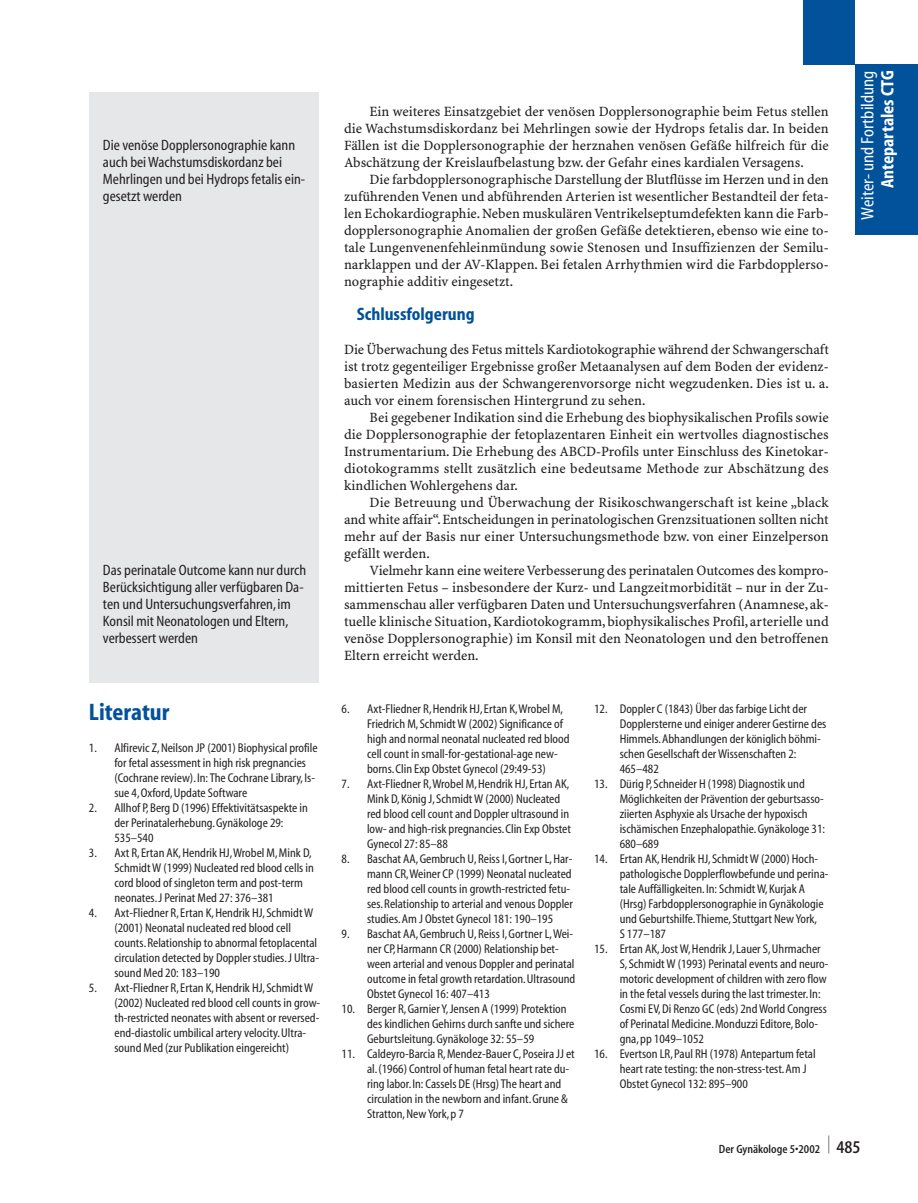
<style>
.page{position:relative;width:918px;height:1203px;background:#fff}
.page>*{position:absolute;margin:0;border:0;box-sizing:border-box;transform-origin:0 0}
.t1{font:700 condensed 24px "S Myriad";color:#01519b}
.t2{font:condensed 18px "S Myriad";color:#fff}
.t3{font:700 condensed 18px "S Myriad";color:#01519b}
.t4{font:700 condensed 18px "S Myriad";color:#fff}
.t5{font:condensed 15px/17px "S Myriad";color:#231f20}
.t6{font:14.25px/17px "S Minion Plus";color:#231f20;text-align:justify}
.t7{font:condensed 12.75px/15px "S Myriad";color:#231f20}
.t8{font:600 condensed 12px "S Myriad";color:#231f20}
.s1{font-size:18px}
</style>
<div class="page">
<div style="left:89px;top:92px;width:230px;height:590px;background:#e6e7e9"></div>
<div style="left:855px;top:65px;width:63px;height:170px;background:#01519b"></div>
<div style="left:804px;top:0;width:51px;height:64px;background:#01519b"></div>
<p class="t5" style="left:103px;top:136px;width:204px">Die venöse Dopplersonographie kann auch bei Wachstumsdiskordanz bei<br>Mehrlingen und bei Hydrops fetalis ein&shy;gesetzt werden</p>
<p class="t5" style="left:103px;top:561px;width:205px">Das perinatale Outcome kann nur durch Berücksichtigung aller verfügbaren Da&shy;ten und Untersuchungsverfahren,im Konsil mit Neonatologen und Eltern, verbessert werden</p>
<h1 class="t1" style="left:89px;top:703px;width:82px">Literatur</h1>
<p class="t7" style="left:114px;top:741px;width:205px;text-indent:-26px">1. Alfirevic Z,Neilson JP (2001) Biophysical profile for fetal assessment in high risk pregnancies (Cochrane review).In: The Cochrane Library,Is&shy;sue 4,Oxford,Update Software</p>
<p class="t7" style="left:114px;top:801px;width:195px;text-indent:-26px">2. Allhof P,Berg D (1996) Effektivitätsaspekte in der Perinatalerhebung.Gynäkologe 29:<br>535–540</p>
<p class="t7" style="left:114px;top:846px;width:201px;text-indent:-26px">3. Axt R,Ertan AK,Hendrik HJ,Wrobel M,Mink D, Schmidt W (1999) Nucleated red blood cells in cord blood of singleton term and post-term neonates.J Perinat Med 27: 376–381</p>
<p class="t7" style="left:114px;top:906px;width:206px;text-indent:-26px">4. Axt-Fliedner R,Ertan K,Hendrik HJ,Schmidt W (2001) Neonatal nucleated red blood cell counts.Relationship to abnormal fetoplacental circulation detected by Doppler studies.J Ultra&shy;sound Med 20: 183–190</p>
<p class="t7" style="left:114px;top:981px;width:207px;text-indent:-26px">5. Axt-Fliedner R,Ertan K,Hendrik HJ,Schmidt W (2002) Nucleated red blood cell counts in grow&shy;th-restricted neonates with absent or reversed&shy;end-diastolic umbilical artery velocity.Ultra&shy;sound Med (zur Publikation eingereicht)</p>
<p class="t6" style="left:344px;top:104px;width:486px;text-indent:26px">Ein weiteres Einsatzgebiet der venösen Dopplersonographie beim Fetus stellen die Wachstumsdiskordanz bei Mehrlingen sowie der Hydrops fetalis dar. In beiden Fällen ist die Dopplersonographie der herznahen venösen Gefäße hilfreich für die Abschätzung der Kreislaufbelastung bzw. der Gefahr eines kardialen Versagens.</p>
<p class="t6" style="left:344px;top:172px;width:486px;text-indent:26px">Die farbdopplersonographische Darstellung der Blutflüsse im Herzen und in den zuführenden Venen und abführenden Arterien ist wesentlicher Bestandteil der feta&shy;len Echokardiographie. Neben muskulären Ventrikelseptumdefekten kann die Farb&shy;dopplersonographie Anomalien der großen Gefäße detektieren, ebenso wie eine to&shy;tale Lungenvenenfehleinmündung sowie Stenosen und Insuffizienzen der Semilu&shy;narklappen und der AV-Klappen. Bei fetalen Arrhythmien wird die Farbdopplerso&shy;nographie additiv eingesetzt.</p>
<h2 class="t3" style="left:357px;top:307px;width:119px">Schlussfolgerung</h2>
<p class="t6" style="left:344px;top:342px;width:486px">Die Überwachung des Fetus mittels Kardiotokographie während der Schwangerschaft ist trotz gegenteiliger Ergebnisse großer Metaanalysen auf dem Boden der evidenz&shy;basierten Medizin aus der Schwangerenvorsorge nicht wegzudenken. Dies ist u. a. auch vor einem forensischen Hintergrund zu sehen.</p>
<p class="t6" style="left:344px;top:410px;width:486px;text-indent:26px">Bei gegebener Indikation sind die Erhebung des biophysikalischen Profils sowie die Dopplersonographie der fetoplazentaren Einheit ein wertvolles diagnostisches Instrumentarium. Die Erhebung des ABCD-Profils unter Einschluss des Kinetokar&shy;diotokogramms stellt zusätzlich eine bedeutsame Methode zur Abschätzung des kindlichen Wohlergehens dar.</p>
<p class="t6" style="left:344px;top:495px;width:486px;text-indent:26px">Die Betreuung und Überwachung der Risikoschwangerschaft ist keine „black and white affair“.Entscheidungen in perinatologischen Grenzsituationen sollten nicht mehr auf der Basis nur einer Untersuchungsmethode bzw. von einer Einzelperson gefällt werden.</p>
<p class="t6" style="left:344px;top:563px;width:486px;text-indent:26px">Vielmehr kann eine weitere Verbesserung des perinatalen Outcomes des kompro&shy;mittierten Fetus – insbesondere der Kurz- und Langzeitmorbidität – nur in der Zu&shy;sammenschau aller verfügbaren Daten und Untersuchungsverfahren (Anamnese, ak&shy;tuelle klinische Situation, Kardiotokogramm, biophysikalisches Profil, arterielle und venöse Dopplersonographie) im Konsil mit den Neonatologen und den betroffenen Eltern erreicht werden.</p>
<p class="t7" style="left:367px;top:701px;width:204px;text-indent:-26px">6. Axt-Fliedner R,Hendrik HJ,Ertan K,Wrobel M, Friedrich M,Schmidt W (2002) Significance of high and normal neonatal nucleated red blood cell count in small-for-gestational-age new&shy;borns.Clin Exp Obstet Gynecol (29:49-53)</p>
<p class="t7" style="left:367px;top:776px;width:205px;text-indent:-26px">7. Axt-Fliedner R,Wrobel M,Hendrik HJ,Ertan AK, Mink D,König J,Schmidt W (2000) Nucleated red blood cell count and Doppler ultrasound in low- and high-risk pregnancies.Clin Exp Obstet Gynecol 27: 85–88</p>
<p class="t7" style="left:367px;top:851px;width:207px;text-indent:-26px">8. Baschat AA,Gembruch U,Reiss I,Gortner L,Har&shy;mann CR,Weiner CP (1999) Neonatal nucleated red blood cell counts in growth-restricted fetu&shy;ses.Relationship to arterial and venous Doppler studies.Am J Obstet Gynecol 181: 190–195</p>
<p class="t7" style="left:367px;top:926px;width:210px;text-indent:-26px">9. Baschat AA,Gembruch U,Reiss I,Gortner L,Wei&shy;ner CP,Harmann CR (2000) Relationship bet&shy;ween arterial and venous Doppler and perinatal outcome in fetal growth retardation.Ultrasound Obstet Gynecol 16: 407–413</p>
<p class="t7" style="left:367px;top:1001px;width:209px;text-indent:-26px">10. Berger R,Garnier Y,Jensen A (1999) Protektion des kindlichen Gehirns durch sanfte und sichere<br>Geburtsleitung.Gynäkologe 32: 55–59</p>
<p class="t7" style="left:367px;top:1046px;width:209px;text-indent:-26px">11. Caldeyro-Barcia R,Mendez-Bauer C,Poseira JJ et al.(1966) Control of human fetal heart rate du&shy;ring labor.In: Cassels DE (Hrsg) The heart and circulation in the newborn and infant.Grune &amp; Stratton,New York,p 7</p>
<p class="t7" style="left:620px;top:701px;width:208px;text-indent:-26px">12. Doppler C (1843) Über das farbige Licht der Dopplersterne und einiger anderer Gestirne des Himmels.Abhandlungen der königlich böhmi&shy;schen Gesellschaft der Wissenschaften 2:<br>465–482</p>
<p class="t7" style="left:620px;top:776px;width:207px;text-indent:-26px">13. Dürig P,Schneider H (1998) Diagnostik und Möglichkeiten der Prävention der geburtsasso&shy;ziierten Asphyxie als Ursache der hypoxisch ischämischen Enzephalopathie.Gynäkologe 31:<br>680–689</p>
<p class="t7" style="left:620px;top:851px;width:210px;text-indent:-26px">14. Ertan AK,Hendrik HJ,Schmidt W (2000) Hoch&shy;pathologische Dopplerflowbefunde und perina&shy;tale Auffälligkeiten.In: Schmidt W,Kurjak A (Hrsg) Farbdopplersonographie in Gynäkologie und Geburtshilfe.Thieme,Stuttgart New York,<br>S 177–187</p>
<p class="t7" style="left:620px;top:941px;width:210px;text-indent:-26px">15. Ertan AK,Jost W,Hendrik J,Lauer S,Uhrmacher S,Schmidt W (1993) Perinatal events and neuro&shy;motoric development of children with zero flow in the fetal vessels during the last trimester.In:<br>Cosmi EV,Di Renzo GC (eds) 2nd World Congress of Perinatal Medicine.Monduzzi Editore,Bolo&shy;gna,pp 1049–1052</p>
<p class="t7" style="left:620px;top:1046px;width:197px;text-indent:-26px">16. Evertson LR,Paul RH (1978) Antepartum fetal heart rate testing: the non-stress-test.Am J<br>Obstet Gynecol 132: 895–900</p>
<h2 class="t2" style="left:857px;top:220px;width:151px;rotate:-90deg">Weiter- und Fortbildung</h2>
<h2 class="t4" style="left:881px;top:188px;width:119px;rotate:-90deg">Antepartales CTG</h2>
<p class="t8" style="left:719px;top:1144px;width:143px">Der Gynäkologe 5•2002 <sup>|</sup> <span class="s1">485</span></p>
</div>
